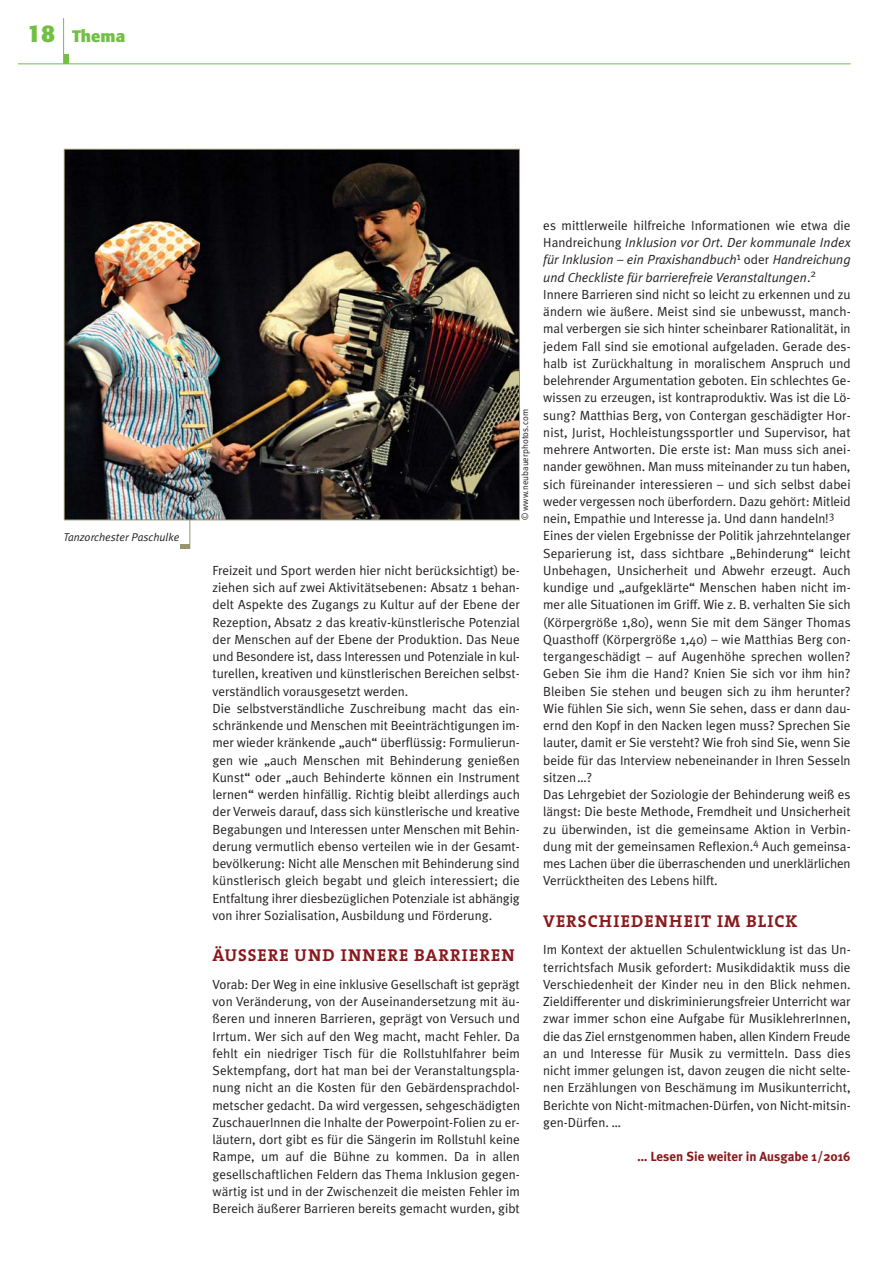
<style>
.page{position:relative;width:893px;height:1263px;background:#fff}
.page>*{position:absolute;margin:0;border:0;box-sizing:border-box;transform-origin:0 0}
.t1{font:700 17.25px "The Serif";letter-spacing:.06em;color:#89191c}
.t2{font:700 16.5px "Formata";letter-spacing:.005em;color:#72bf44}
.t3{font:13.2px/17.2px "Meta Plus Normal";color:#231f20}
.t4{font:700 13.2px "Meta Plus";color:#89191c}
.t5{font:italic 11.25px "Meta Plus Normal";color:#231f20}
.t6{font:9px "Meta Plus Normal";color:#231f20}
.s1{font-size:24px}
.s2{font-style:italic}
</style>
<div class="page">
<hr style="left:18px;top:63px;width:832px;height:1px;background:#72bf44">
<hr style="left:63px;top:18px;width:1px;height:46px;background:#72bf44">
<hr style="left:64px;top:54px;width:4px;height:10px;background:#72bf44">
<img style="left:66px;top:151px;width:452px;height:367px">
<svg style="left:189px;top:520px;width:1px;height:24px"></svg>
<div style="left:180px;top:544px;width:10px;height:5px;background:#989470"></div>
<p class="t2" style="left:27px;top:29px;width:100px"><span class="s1">18</span> Thema</p>
<p class="t5" style="left:63px;top:532px;width:118px">Tanzorchester Paschulke</p>
<p class="t6" style="left:521px;top:520px;width:112px;rotate:-90deg">© www.neubauerphotos.com</p>
<p class="t3" style="left:212px;top:563px;width:309px">Freizeit und Sport werden hier nicht berücksichtigt) be&shy;ziehen sich auf zwei Aktivitätsebenen: Absatz 1 behan&shy;delt Aspekte des Zugangs zu Kultur auf der Ebene der Rezeption, Absatz 2 das kreativ-künstlerische Potenzial der Menschen auf der Ebene der Produktion. Das Neue und Besondere ist, dass Interessen und Potenziale in kul - turellen, kreativen und künstlerischen Bereichen selbst&shy;verständlich vorausgesetzt werden.<br>Die selbstverständliche Zu schreibung macht das ein&shy;schränkende und Menschen mit Beeinträchtigungen im&shy;mer wieder kränkende „auch“ überflüssig: Formulierun&shy;gen wie „auch Menschen mit Behinderung genießen Kunst“ oder „auch Behinderte können ein Inst rument lernen“ werden hinfällig. Richtig bleibt allerdings auch der Verweis darauf, dass sich künstlerische und kreative Begabungen und Interessen unter Menschen mit Behin&shy;derung vermutlich ebenso verteilen wie in der Gesamt&shy;bevölkerung: Nicht alle Menschen mit Behinderung sind künstlerisch gleich begabt und gleich interessiert; die Entfaltung ihrer diesbezüglichen Potenziale ist abhängig von ihrer Sozialisation, Ausbildung und Förderung.</p>
<h1 class="t1" style="left:212px;top:948px;width:303px">ÄUSSERE UND INNERE BARRIEREN</h1>
<p class="t3" style="left:212px;top:977px;width:309px;text-align:justify">Vorab: Der Weg in eine inklusive Gesellschaft ist geprägt von Veränderung, von der Auseinandersetzung mit äu&shy;ßeren und inneren Barrieren, geprägt von Versuch und Irrtum. Wer sich auf den Weg macht, macht Fehler. Da fehlt ein niedriger Tisch für die Rollstuhlfahrer beim Sektempfang, dort hat man bei der Veranstaltungspla&shy;nung nicht an die Kosten für den Gebärdensprachdol&shy;metscher gedacht. Da wird vergessen, sehgeschädigten ZuschauerInnen die Inhalte der Powerpoint-Folien zu er&shy;läutern, dort gibt es für die Sängerin im Rollstuhl keine Rampe, um auf die Bühne zu kommen. Da in allen gesellschaft lichen Feldern das Thema Inklusion gegen&shy;wärtig ist und in der Zwischenzeit die meisten Fehler im Bereich äußerer Barrieren bereits gemacht wurden, gibt</p>
<p class="t3" style="left:543px;top:218px;width:309px">es mittlerweile hilfreiche Informationen wie etwa die Handreichung <span class="s2">Inklusion vor Ort. Der kommunale Index für Inklusion – ein Praxishandbuch</span><sup>1</sup> oder <span class="s2">Handreichung und Check liste für barrierefreie Veranstaltungen</span>.<sup>2<br></sup>Innere Barrieren sind nicht so leicht zu erkennen und zu ändern wie äußere. Meist sind sie unbewusst, manch&shy;mal verbergen sie sich hinter scheinbarer Rationalität, in jedem Fall sind sie emotional aufgeladen. Gerade des&shy;halb ist Zurückhaltung in moralischem Anspruch und belehrender Argumentation geboten. Ein schlechtes Ge&shy;wissen zu erzeugen, ist kontraproduktiv. Was ist die Lö&shy;sung? Matthias Berg, von Contergan geschädigter Hor&shy;nist, Jurist, Hochleistungssportler und Supervisor, hat mehrere Antworten. Die erste ist: Man muss sich anei&shy;nander gewöhnen. Man muss miteinander zu tun haben, sich füreinander interessieren – und sich selbst dabei weder vergessen noch überfordern. Dazu gehört: Mitleid nein, Empathie und Interesse ja. Und dann handeln!<sup>3<br></sup>Eines der vielen Ergebnisse der Politik jahrzehntelanger Separierung ist, dass sichtbare „Behinderung“ leicht Unbehagen, Unsicherheit und Abwehr erzeugt. Auch kundige und „aufgeklärte“ Menschen haben nicht im&shy;mer alle Situationen im Griff. Wie z. B. verhalten Sie sich (Körpergröße 1,80), wenn Sie mit dem Sänger Thomas Quasthoff (Körpergröße 1,40) – wie Matthias Berg con&shy;tergangeschädigt – auf Augenhöhe sprechen wollen?<br>Geben Sie ihm die Hand? Knien Sie sich vor ihm hin?<br>Bleiben Sie stehen und beugen sich zu ihm herunter?<br>Wie fühlen Sie sich, wenn Sie sehen, dass er dann dau&shy;ernd den Kopf in den Nacken legen muss? Sprechen Sie lauter, damit er Sie versteht? Wie froh sind Sie, wenn Sie beide für das Interview nebeneinander in Ihren Sesseln sitzen…?<br>Das Lehrgebiet der Soziologie der Behinderung weiß es längst: Die beste Methode, Fremdheit und Unsicherheit zu überwinden, ist die gemeinsame Aktion in Verbin&shy;dung mit der gemeinsamen Reflexion.<sup>4</sup> Auch gemeinsa&shy;mes Lachen über die überraschenden und unerklärlichen Verrücktheiten des Lebens hilft.</p>
<h1 class="t1" style="left:543px;top:914px;width:256px">VERSCHIEDENHEIT IM BLICK</h1>
<p class="t3" style="left:543px;top:942px;width:309px;text-align:justify">Im Kontext der aktuellen Schulentwicklung ist das Un&shy;terrichtsfach Musik gefordert: Musikdidaktik muss die Verschiedenheit der Kinder neu in den Blick nehmen.<br>Zieldifferenter und diskriminierungsfreier Unterricht war zwar immer schon eine Aufgabe für MusiklehrerInnen, die das Ziel ernstgenommen haben, allen Kindern Freude an und Interesse für Musik zu vermitteln. Dass dies nicht immer gelungen ist, davon zeugen die nicht selte&shy;nen Erzählungen von Beschämung im Musikunterricht, Berichte von Nicht-mitmachen-Dürfen, von Nicht-mitsin&shy;gen-Dürfen. …</p>
<p class="t4" style="left:637px;top:1151px;width:214px">… Lesen Sie weiter in Ausgabe 1/2016</p>
</div>
